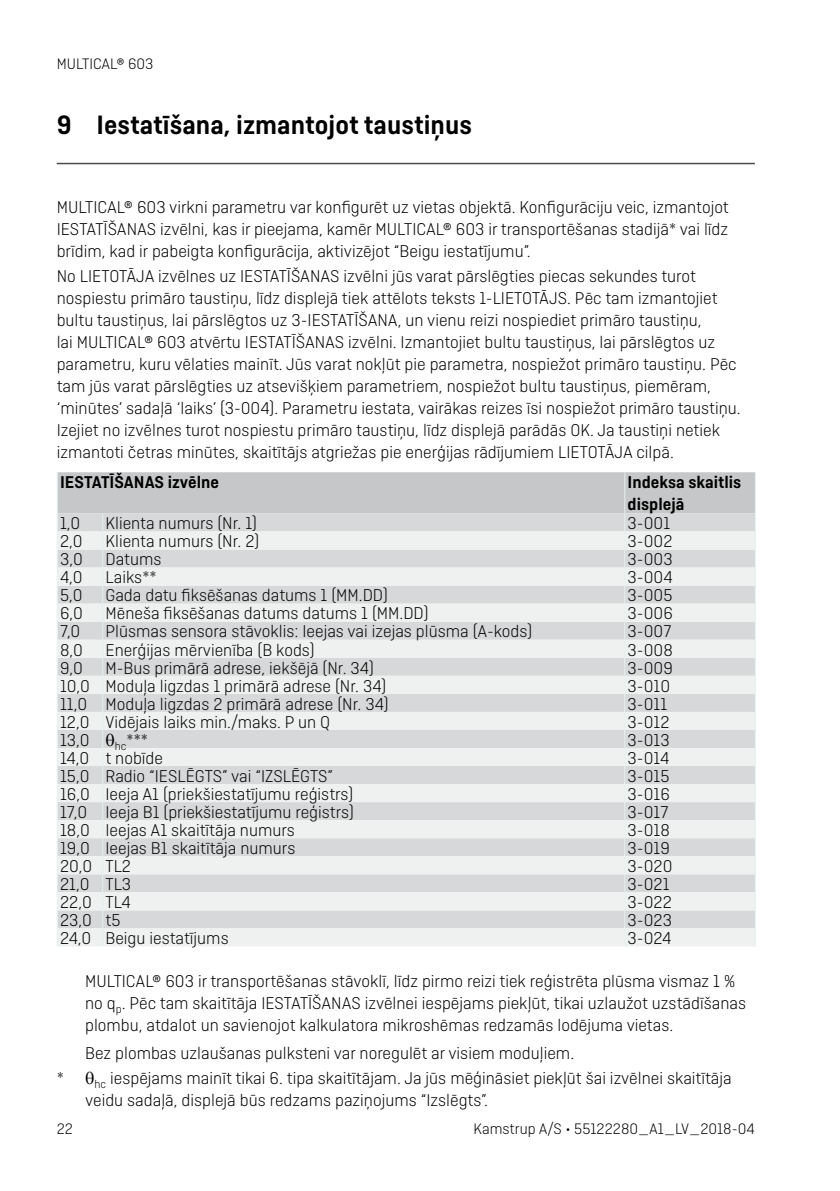
<style>
.page{position:relative;width:840px;height:1191px;background:#fff}
.page>*{position:absolute;margin:0;border:0;box-sizing:border-box;transform-origin:0 0}
.t1{font:600 28px "Ciutadella";color:#000}
.t2{font:300 18px/22px "Ciutadella";color:#000}
.t3{font:600 18px/22px "Ciutadella";color:#000}
.t4{font:300 16px "Ciutadella";color:#000}
.s1{color:#fff}
</style>
<div class="page">
<hr style="left:57px;top:163px;width:697px;height:1px;background:#4b4b4d">
<svg style="left:57px;top:472px;width:698px;height:474px"></svg>
<p class="t4" style="left:57px;top:55px;width:98px">MULTICAL® 603</p>
<h1 class="t1" style="left:57px;top:109px;width:416px">9 Iestatīšana, izmantojot taustiņus</h1>
<p class="t2" style="left:57px;top:196px;width:673px;text-align:justify">MULTICAL® 603 virkni parametru var konfigurēt uz vietas objektā. Konfigurāciju veic, izmantojot IESTATĪŠANAS izvēlni, kas ir pieejama, kamēr MULTICAL® 603 ir transportēšanas stadijā* vai līdz brīdim, kad ir pabeigta konfigurācija, aktivizējot “Beigu iestatījumu”.</p>
<p class="t2" style="left:57px;top:265px;width:685px">No LIETOTĀJA izvēlnes uz IESTATĪŠANAS izvēlni jūs varat pārslēgties piecas sekundes turot nospiestu primāro taustiņu, līdz displejā tiek attēlots teksts 1-LIETOTĀJS. Pēc tam izmantojiet bultu taustiņus, lai pārslēgtos uz 3-IESTATĪŠANA, un vienu reizi nospiediet primāro taustiņu,<br>lai MULTICAL® 603 atvērtu IESTATĪŠANAS izvēlni. Izmantojiet bultu taustiņus, lai pārslēgtos uz parametru, kuru vēlaties mainīt. Jūs varat nokļūt pie parametra, nospiežot primāro taustiņu. Pēc tam jūs varat pārslēgties uz atsevišķiem parametriem, nospiežot bultu taustiņus, piemēram, ‘minūtes’ sadaļā ‘laiks’ (3-004). Parametru iestata, vairākas reizes īsi nospiežot primāro taustiņu.<br>Izejiet no izvēlnes turot nospiestu primāro taustiņu, līdz displejā parādās OK. Ja taustiņi netiek izmantoti četras minūtes, skaitītājs atgriežas pie enerģijas rādījumiem LIETOTĀJA cilpā.<span class="s1">**</span></p>
<p class="t3" style="left:60px;top:471px;width:160px">IESTATĪŠANAS izvēlne</p>
<p class="t3" style="left:627px;top:471px;width:115px">Indeksa skaitlis displejā</p>
<p class="t2" style="left:60px;top:512px;width:22px">1,0</p>
<p class="t2" style="left:105px;top:512px;width:153px">Klienta numurs (Nr. 1)</p>
<p class="t2" style="left:627px;top:512px;width:44px">3-001</p>
<p class="t2" style="left:60px;top:530px;width:24px">2,0</p>
<p class="t2" style="left:105px;top:530px;width:155px">Klienta numurs (Nr. 2)</p>
<p class="t2" style="left:627px;top:530px;width:46px">3-002</p>
<p class="t2" style="left:60px;top:548px;width:24px">3,0</p>
<p class="t2" style="left:105px;top:548px;width:57px">Datums</p>
<p class="t2" style="left:627px;top:548px;width:46px">3-003</p>
<p class="t2" style="left:60px;top:566px;width:24px">4,0</p>
<p class="t2" style="left:105px;top:566px;width:53px">Laiks**</p>
<p class="t2" style="left:627px;top:566px;width:47px">3-004</p>
<p class="t2" style="left:60px;top:584px;width:24px">5,0</p>
<p class="t2" style="left:105px;top:584px;width:284px">Gada datu fiksēšanas datums 1 (MM.DD)</p>
<p class="t2" style="left:627px;top:584px;width:46px">3-005</p>
<p class="t2" style="left:60px;top:602px;width:370px">6,0 Mēneša fiksēšanas datums datums 1 (MM.DD)</p>
<p class="t2" style="left:627px;top:602px;width:47px">3-006</p>
<p class="t2" style="left:60px;top:620px;width:22px">7,0</p>
<p class="t2" style="left:105px;top:620px;width:428px">Plūsmas sensora stāvoklis: Ieejas vai izejas plūsma (A-kods)</p>
<p class="t2" style="left:627px;top:620px;width:45px">3-007</p>
<p class="t2" style="left:60px;top:638px;width:256px">8,0 Enerģijas mērvienība (B kods)</p>
<p class="t2" style="left:627px;top:638px;width:47px">3-008</p>
<p class="t2" style="left:60px;top:656px;width:315px">9,0 M-Bus primārā adrese, iekšējā (Nr. 34)</p>
<p class="t2" style="left:627px;top:656px;width:47px">3-009</p>
<p class="t2" style="left:60px;top:674px;width:327px">10,0 Moduļa ligzdas 1 primārā adrese (Nr. 34)</p>
<p class="t2" style="left:627px;top:674px;width:44px">3-010</p>
<p class="t2" style="left:60px;top:692px;width:330px">11,0 Moduļa ligzdas 2 primārā adrese (Nr. 34)</p>
<p class="t2" style="left:627px;top:692px;width:41px">3-011</p>
<p class="t2" style="left:60px;top:710px;width:271px">12,0 Vidējais laiks min./maks. P un Q</p>
<p class="t2" style="left:627px;top:710px;width:43px">3-012</p>
<p class="t2" style="left:60px;top:728px;width:31px">13,0</p>
<p class="t2" style="left:115px;top:728px;width:35px"><sub>hc</sub>***</p>
<p class="t2" style="left:627px;top:728px;width:44px">3-013</p>
<p class="t2" style="left:60px;top:747px;width:104px">14,0 t nobīde</p>
<p class="t2" style="left:627px;top:747px;width:43px">3-014</p>
<p class="t2" style="left:60px;top:765px;width:274px">15,0 Radio “IESLĒGTS” vai “IZSLĒGTS”</p>
<p class="t2" style="left:627px;top:765px;width:43px">3-015</p>
<p class="t2" style="left:60px;top:783px;width:294px">16,0 Ieeja A1 (priekšiestatījumu reģistrs)</p>
<p class="t2" style="left:627px;top:783px;width:44px">3-016</p>
<p class="t2" style="left:60px;top:801px;width:295px">17,0 Ieeja B1 (priekšiestatījumu reģistrs)</p>
<p class="t2" style="left:627px;top:801px;width:42px">3-017</p>
<p class="t2" style="left:60px;top:819px;width:236px">18,0 Ieejas A1 skaitītāja numurs</p>
<p class="t2" style="left:627px;top:819px;width:44px">3-018</p>
<p class="t2" style="left:60px;top:837px;width:237px">19,0 Ieejas B1 skaitītāja numurs</p>
<p class="t2" style="left:627px;top:837px;width:44px">3-019</p>
<p class="t2" style="left:60px;top:855px;width:72px">20,0 TL2</p>
<p class="t2" style="left:627px;top:855px;width:46px">3-020</p>
<p class="t2" style="left:60px;top:873px;width:73px">21,0 TL3</p>
<p class="t2" style="left:627px;top:873px;width:43px">3-021</p>
<p class="t2" style="left:60px;top:891px;width:72px">22,0 TL4</p>
<p class="t2" style="left:627px;top:891px;width:46px">3-022</p>
<p class="t2" style="left:60px;top:909px;width:62px">23,0 t5</p>
<p class="t2" style="left:627px;top:909px;width:46px">3-023</p>
<p class="t2" style="left:60px;top:927px;width:170px">24,0 Beigu iestatījums</p>
<p class="t2" style="left:627px;top:927px;width:45px">3-024</p>
<p class="t2" style="left:85px;top:970px;width:662px">MULTICAL® 603 ir transportēšanas stāvoklī, līdz pirmo reizi tiek reģistrēta plūsma vismaz 1 % no q<sub>p</sub>. Pēc tam skaitītāja IESTATĪŠANAS izvēlnei iespējams piekļūt, tikai uzlaužot uzstādīšanas plombu, atdalot un savienojot kalkulatora mikroshēmas redzamās lodējuma vietas.</p>
<p class="t2" style="left:57px;top:1040px;width:676px;line-height:24.8px;text-indent:28px">Bez plombas uzlaušanas pulksteni var noregulēt ar visiem moduļiem.<br>* <sub>hc</sub> iespējams mainīt tikai 6. tipa skaitītājam. Ja jūs mēģināsiet piekļūt šai izvēlnei skaitītāja</p>
<p class="t2" style="left:85px;top:1089px;width:404px">veidu sadaļā, displejā būs redzams paziņojums “Izslēgts”.</p>
<p class="t4" style="left:57px;top:1120px;width:18px">22</p>
<p class="t4" style="left:473px;top:1120px;width:283px">Kamstrup A/S • 55122280_A1_LV_2018-04</p>
</div>
